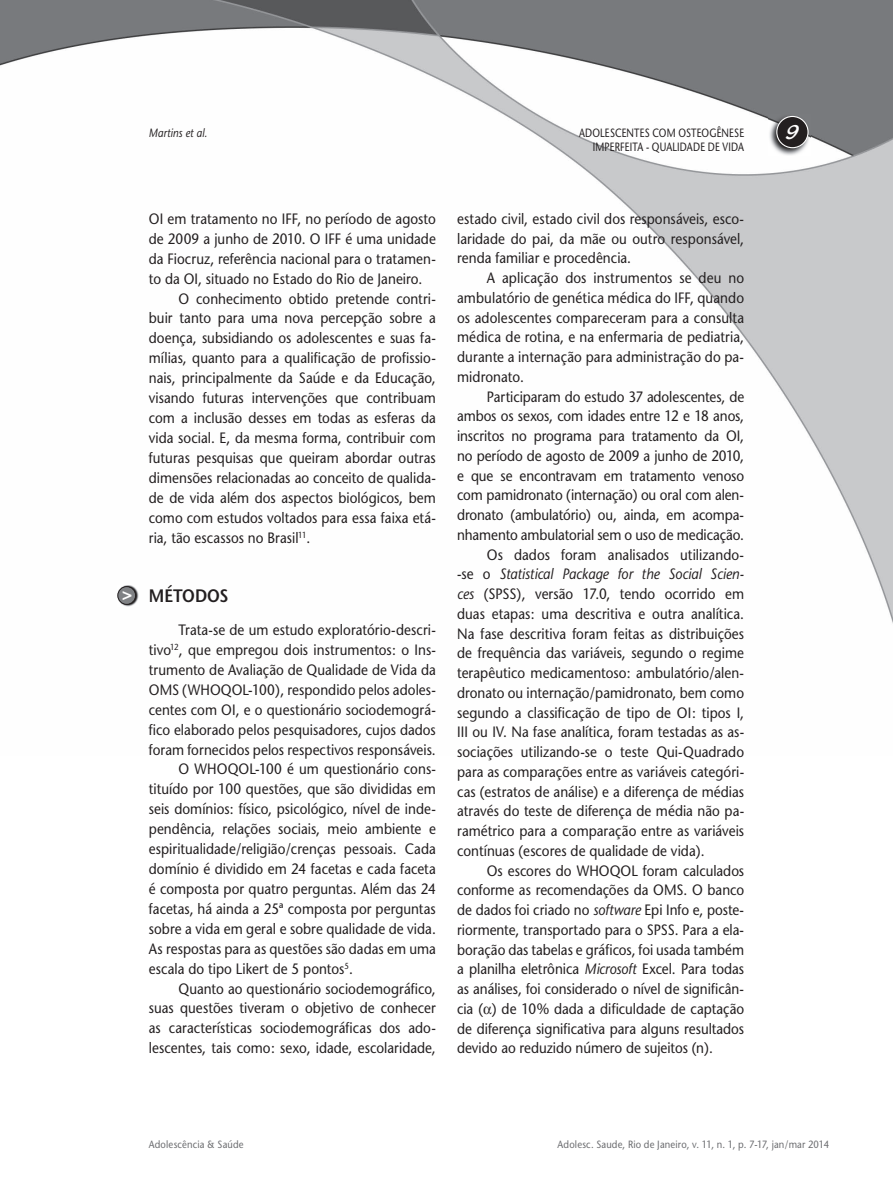
<style>
.page{position:relative;width:893px;height:1191px;background:#fff}
.page>*{position:absolute;margin:0;border:0;box-sizing:border-box;transform-origin:0 0}
.t1{font:21px "Blacklight D";color:#fff}
.t2{font:600 18px "Stone Sans";color:#231f20;scale:.9 1}
.t3{font:700 17.25px "Helvetica";color:#fff}
.t4{font:15px/19.8px "Stone Sans";color:#231f20;text-align:justify;scale:.9 1}
.t5{font:italic 15px "Stone Sans";letter-spacing:-.005em;color:#231f20;scale:.9 1}
.t6{font:12px "Stone Sans";letter-spacing:.02em;color:#231f20;scale:.8 1}
.t7{font:italic 12px "Stone Sans";letter-spacing:.01em;color:#231f20;scale:.85 1}
.t8{font:10.5px "Stone Sans";letter-spacing:.02em;color:#6c6d70;scale:.9 1}
.s1{font-style:normal}
.s2{font-style:italic}
</style>
<div class="page">
<img style="left:0;top:0;width:893px;height:624px">
<img style="left:769px;top:114px;width:41px;height:42px">
<div style="left:777px;top:116px;width:31px;height:32px;background:#231f20;border-radius:50%"></div>
<div style="left:776px;top:116px;width:33px;height:32px;border:1px solid #fff;border-radius:50%"></div>
<img style="left:118px;top:585px;width:21px;height:21px">
<div style="left:118px;top:586px;width:18px;height:18px;background:#808285;border-radius:50%"></div>
<div style="left:117px;top:586px;width:19px;height:19px;border:1px solid #231f20;border-radius:50%"></div>
<p class="t7" style="left:149px;top:125px;width:70px">Martins et al.</p>
<p class="t6" style="left:579px;top:125px;width:208px">ADOLESCENTES COM OSTEOGÊNESE</p>
<h1 class="t1" style="left:786px;top:119px;width:15px">9</h1>
<p class="t6" style="left:593px;top:140px;width:191px">IMPERFEITA - QUALIDADE DE VIDA</p>
<p class="t3" style="left:122px;top:583px;width:12px">&gt;</p>
<p class="t4" style="left:149px;top:209px;width:320px">OI em tratamento no IFF, no período de agosto</p>
<p class="t4" style="left:149px;top:229px;width:320px">de 2009 a junho de 2010. O IFF é uma unidade</p>
<p class="t4" style="left:149px;top:249px;width:320px">da Fiocruz, referência nacional para o tratamen-</p>
<p class="t4" style="left:149px;top:268px;width:305px">to da OI, situado no Estado do Rio de Janeiro.</p>
<p class="t4" style="left:179px;top:288px;width:287px">O conhecimento obtido pretende contri-</p>
<p class="t4" style="left:149px;top:308px;width:320px">buir tanto para uma nova percepção sobre a</p>
<p class="t4" style="left:149px;top:328px;width:320px">doença, subsidiando os adolescentes e suas fa-</p>
<p class="t4" style="left:149px;top:348px;width:320px">mílias, quanto para a qualificação de profissio-</p>
<p class="t4" style="left:149px;top:368px;width:320px">nais, principalmente da Saúde e da Educação,</p>
<p class="t4" style="left:149px;top:388px;width:320px">visando futuras intervenções que contribuam</p>
<p class="t4" style="left:149px;top:408px;width:320px">com a inclusão desses em todas as esferas da</p>
<p class="t4" style="left:149px;top:428px;width:320px">vida social. E, da mesma forma, contribuir com</p>
<p class="t4" style="left:149px;top:448px;width:320px">futuras pesquisas que queiram abordar outras</p>
<p class="t4" style="left:149px;top:468px;width:320px">dimensões relacionadas ao conceito de qualida-</p>
<p class="t4" style="left:149px;top:487px;width:320px">de de vida além dos aspectos biológicos, bem</p>
<p class="t4" style="left:149px;top:507px;width:320px">como com estudos voltados para essa faixa etá-</p>
<p class="t4" style="left:149px;top:527px;width:181px">ria, tão escassos no Brasil<sup>11</sup>.</p>
<p class="t2" style="left:149px;top:585px;width:90px">MÉTODOS</p>
<p class="t4" style="left:179px;top:620px;width:287px">Trata-se de um estudo exploratório-descri-</p>
<p class="t4" style="left:149px;top:640px;width:320px">tivo<sup>12</sup>, que empregou dois instrumentos: o Ins-</p>
<p class="t4" style="left:149px;top:660px;width:320px">trumento de Avaliação de Qualidade de Vida da</p>
<p class="t4" style="left:149px;top:679px;width:320px">OMS (WHOQOL-100), respondido pelos adoles-</p>
<p class="t4" style="left:149px;top:699px;width:320px">centes com OI, e o questionário sociodemográ-</p>
<p class="t4" style="left:149px;top:719px;width:320px">fico elaborado pelos pesquisadores, cujos dados</p>
<p class="t4" style="left:149px;top:739px;width:320px">foram fornecidos pelos respectivos responsáveis.</p>
<p class="t4" style="left:179px;top:759px;width:287px">O WHOQOL-100 é um questionário cons-</p>
<p class="t4" style="left:149px;top:779px;width:320px">tituído por 100 questões, que são divididas em</p>
<p class="t4" style="left:149px;top:799px;width:320px">seis domínios: físico, psicológico, nível de inde-</p>
<p class="t4" style="left:149px;top:819px;width:320px">pendência, relações sociais, meio ambiente e</p>
<p class="t4" style="left:149px;top:839px;width:320px">espiritualidade/religião/crenças pessoais. Cada</p>
<p class="t4" style="left:149px;top:859px;width:320px">domínio é dividido em 24 facetas e cada faceta</p>
<p class="t4" style="left:149px;top:878px;width:320px">é composta por quatro perguntas. Além das 24</p>
<p class="t4" style="left:149px;top:898px;width:320px">facetas, há ainda a 25ª composta por perguntas</p>
<p class="t4" style="left:149px;top:918px;width:320px">sobre a vida em geral e sobre qualidade de vida.</p>
<p class="t4" style="left:149px;top:938px;width:320px">As respostas para as questões são dadas em uma</p>
<p class="t4" style="left:149px;top:958px;width:228px">escala do tipo Likert de 5 pontos<sup>5</sup>.</p>
<p class="t4" style="left:179px;top:978px;width:287px">Quanto ao questionário sociodemográfico,</p>
<p class="t4" style="left:149px;top:998px;width:320px">suas questões tiveram o objetivo de conhecer</p>
<p class="t4" style="left:149px;top:1018px;width:320px">as características sociodemográficas dos ado-</p>
<p class="t4" style="left:149px;top:1038px;width:320px">lescentes, tais como: sexo, idade, escolaridade,</p>
<p class="t4" style="left:457px;top:209px;width:320px">estado civil, estado civil dos responsáveis, esco&shy;laridade do pai, da mãe ou outro responsável, renda familiar e procedência.</p>
<p class="t4" style="left:457px;top:268px;width:320px;text-indent:30px">A aplicação dos instrumentos se deu no ambulatório de genética médica do IFF, quando os adolescentes compareceram para a consulta médica de rotina, e na enfermaria de pediatria, durante a internação para administração do pa&shy;midronato.</p>
<p class="t4" style="left:487px;top:386px;width:287px">Participaram do estudo 37 adolescentes, de</p>
<p class="t4" style="left:457px;top:406px;width:320px">ambos os sexos, com idades entre 12 e 18 anos,</p>
<p class="t4" style="left:457px;top:426px;width:320px">inscritos no programa para tratamento da OI,</p>
<p class="t4" style="left:457px;top:446px;width:320px">no período de agosto de 2009 a junho de 2010,</p>
<p class="t4" style="left:457px;top:465px;width:320px">e que se encontravam em tratamento venoso</p>
<p class="t4" style="left:457px;top:485px;width:320px">com pamidronato (internação) ou oral com alen-</p>
<p class="t4" style="left:457px;top:505px;width:320px">dronato (ambulatório) ou, ainda, em acompa-</p>
<p class="t4" style="left:457px;top:525px;width:320px">nhamento ambulatorial sem o uso de medicação.</p>
<p class="t4" style="left:487px;top:544px;width:287px">Os dados foram analisados utilizando-</p>
<p class="t5" style="left:457px;top:565px;width:320px"><span class="s1">-se o</span> Statistical Package for the Social Scien-</p>
<p class="t4" style="left:457px;top:584px;width:320px"><span class="s2">ces</span> (SPSS), versão 17.0, tendo ocorrido em</p>
<p class="t4" style="left:457px;top:604px;width:320px">duas etapas: uma descritiva e outra analítica.</p>
<p class="t4" style="left:457px;top:623px;width:320px">Na fase descritiva foram feitas as distribuições</p>
<p class="t4" style="left:457px;top:643px;width:320px">de frequência das variáveis, segundo o regime</p>
<p class="t4" style="left:457px;top:663px;width:320px">terapêutico medicamentoso: ambulatório/alen-</p>
<p class="t4" style="left:457px;top:682px;width:320px">dronato ou internação/pamidronato, bem como</p>
<p class="t4" style="left:457px;top:702px;width:320px">segundo a classificação de tipo de OI: tipos I,</p>
<p class="t4" style="left:457px;top:722px;width:320px">III ou IV. Na fase analítica, foram testadas as as-</p>
<p class="t4" style="left:457px;top:742px;width:320px">sociações utilizando-se o teste Qui-Quadrado</p>
<p class="t4" style="left:457px;top:761px;width:320px">para as comparações entre as variáveis categóri-</p>
<p class="t4" style="left:457px;top:781px;width:320px">cas (estratos de análise) e a diferença de médias</p>
<p class="t4" style="left:457px;top:801px;width:320px">através do teste de diferença de média não pa-</p>
<p class="t4" style="left:457px;top:821px;width:320px">ramétrico para a comparação entre as variáveis</p>
<p class="t4" style="left:457px;top:840px;width:277px">contínuas (escores de qualidade de vida).</p>
<p class="t4" style="left:487px;top:860px;width:287px">Os escores do WHOQOL foram calculados</p>
<p class="t4" style="left:457px;top:880px;width:320px">conforme as recomendações da OMS. O banco</p>
<p class="t4" style="left:457px;top:900px;width:320px">de dados foi criado no <span class="s2">software</span> Epi Info e, poste-</p>
<p class="t4" style="left:457px;top:919px;width:320px">riormente, transportado para o SPSS. Para a ela-</p>
<p class="t4" style="left:457px;top:939px;width:320px">boração das tabelas e gráficos, foi usada também</p>
<p class="t4" style="left:457px;top:959px;width:320px">a planilha eletrônica <span class="s2">Microsoft</span> Excel. Para todas</p>
<p class="t4" style="left:457px;top:979px;width:320px">as análises, foi considerado o nível de significân-</p>
<p class="t4" style="left:457px;top:998px;width:320px">cia ( ) de 10% dada a dificuldade de captação</p>
<p class="t4" style="left:457px;top:1018px;width:320px">de diferença significativa para alguns resultados</p>
<p class="t4" style="left:457px;top:1038px;width:286px">devido ao reduzido número de sujeitos (n).</p>
<p class="t8" style="left:149px;top:1137px;width:107px">Adolescência &amp; Saúde</p>
<p class="t8" style="left:558px;top:1137px;width:303px">Adolesc. Saude, Rio de Janeiro, v. 11, n. 1, p. 7-17, jan/mar 2014</p>
</div>
